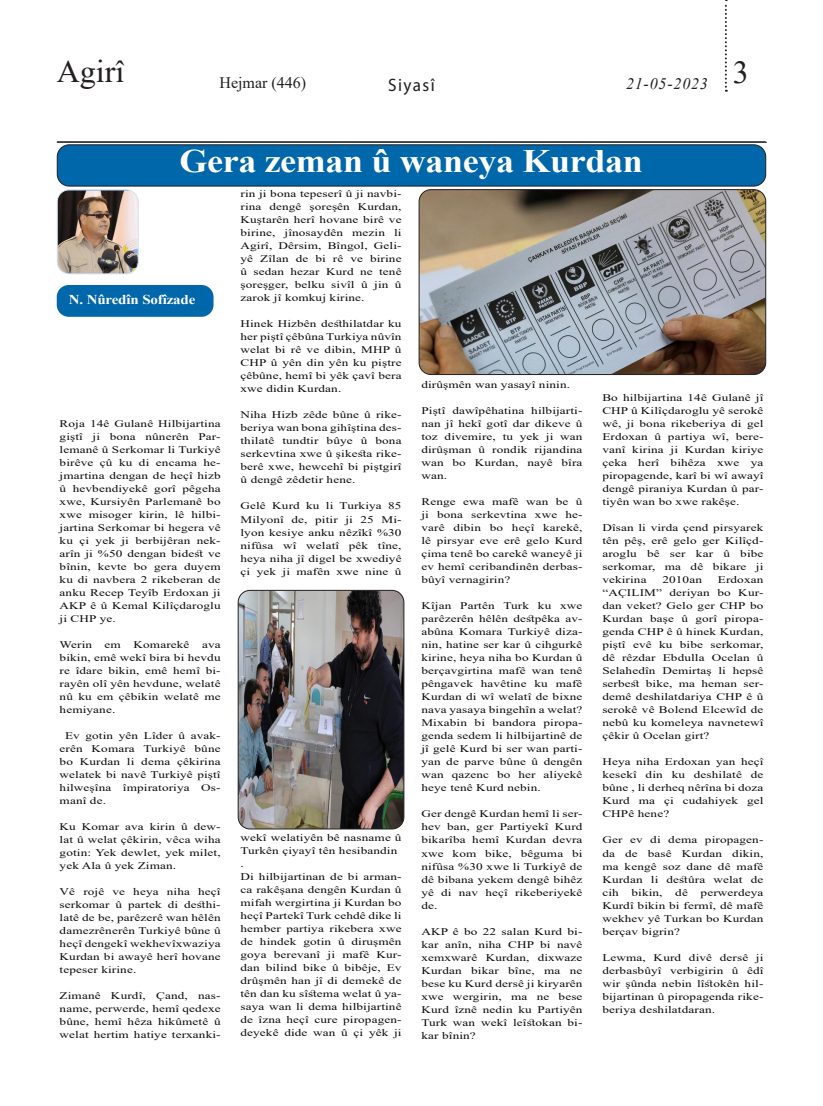
<style>
.page{position:relative;width:823px;height:1106px;background:#fff}
.page>*{position:absolute;margin:0;border:0;box-sizing:border-box;transform-origin:0 0}
.t1{font:700 32.8px "Times New Roman";letter-spacing:-.01em;color:#fff;scale:1.1 1}
.t2{font:32px "Times New Roman";color:#231f20}
.t3{font:18px "Myriad Pro";letter-spacing:.08em;color:#231f20;scale:.95 1}
.t4{font:16px "Times New Roman";color:#231f20}
.t5{font:italic 16px "Times New Roman";letter-spacing:.05em;color:#231f20}
.t6{font:700 13.5px "Times New Roman";letter-spacing:-.01em;color:#fff;scale:1.11 1}
.t7{font:10.1px/13px "Times New Roman";letter-spacing:.01em;color:#0b0b0e;text-align:justify;scale:1.31 1}
</style>
<div class="page">
<svg style="left:724px;top:0;width:2px;height:92px"></svg>
<hr style="left:57px;top:141px;width:708px;height:1px;background:#231f20">
<hr style="left:57px;top:142px;width:709px;height:1px;background:#231f20">
<div style="left:57px;top:145px;width:708px;height:41px;background:#0067aa;border-radius:12px"></div>
<div style="left:57px;top:144px;width:708px;height:43px;border:1px solid #231f20;border-radius:12px"></div>
<div style="left:57px;top:285px;width:156px;height:32px;background:#0067aa;border-radius:12px"></div>
<img style="left:57px;top:191px;width:80px;height:83px">
<div style="left:57px;top:189px;width:82px;height:85px;border:1px solid #d9e7f5;border-radius:12px"></div>
<img style="left:420px;top:190px;width:345px;height:184px">
<div style="left:418px;top:189px;width:347px;height:186px;border:1px solid #231f20;border-radius:12px"></div>
<img style="left:239px;top:590px;width:164px;height:239px">
<div style="left:237px;top:590px;width:167px;height:239px;border:1px solid #231f20;border-radius:12px"></div>
<h2 class="t2" style="left:57px;top:49px;width:69px">Agirî</h2>
<h3 class="t4" style="left:219px;top:71px;width:88px">Hejmar (446)</h3>
<p class="t3" style="left:388px;top:74px;width:50px">Siyasî</p>
<h3 class="t5" style="left:625px;top:72px;width:124px">21-05-2023 <sup>3</sup></h3>
<p class="t1" style="left:179px;top:137px;width:422px">Gera zeman û waneya Kurdan</p>
<p class="t6" style="left:69px;top:290px;width:116px">N. Nûredîn Sofîzade</p>
<p class="t7" style="left:60px;top:417px;width:124px">Roja 14ê Gulanê Hilbijartina giştî ji bona nûnerên Par&shy;lemanê û Serkomar li Turkiyê birêve çû ku di encama he&shy;jmartina dengan de heçî hizb û hevbendiyekê gorî pêgeha xwe, Kursiyên Parlemanê bo xwe misoger kirin, lê hilbi&shy;jartina Serkomar bi hegera vê ku çi yek ji berbijêran nek&shy;arîn ji %50 dengan bidest ve bînin, kevte bo gera duyem ku di navbera 2 rikeberan de anku Recep Teyîb Erdoxan ji AKP ê û Kemal Kilîçdaroglu ji CHP ye.</p>
<p class="t7" style="left:60px;top:638px;width:124px">Werin em Komarekê ava bikin, emê wekî bira bi hevdu re îdare bikin, emê hemî bi&shy;rayên olî yên hevdune, welatê nû ku em çêbikin welatê me hemiyane.</p>
<p class="t7" style="left:60px;top:729px;width:124px;text-indent:5px">Ev gotin yên Lîder û avak&shy;erên Komara Turkiyê bûne bo Kurdan li dema çêkirina welatek bi navê Turkiyê piştî hilweşîna împiratoriya Os&shy;manî de.</p>
<p class="t7" style="left:60px;top:820px;width:124px">Ku Komar ava kirin û dew&shy;lat û welat çêkirin, vêca wiha gotin: Yek dewlet, yek milet, yek Ala û yek Ziman.</p>
<p class="t7" style="left:60px;top:885px;width:124px">Vê rojê ve heya niha heçî serkomar û partek di desthi&shy;latê de be, parêzerê wan hêlên damezrênerên Turkiyê bûne û heçî dengekî wekhevîxwaziya Kurdan bi awayê herî hovane tepeser kirine.</p>
<p class="t7" style="left:60px;top:989px;width:124px">Zimanê Kurdî, Çand, nas&shy;name, perwerde, hemî qedexe bûne, hemî hêza hikûmetê û welat hertim hatiye terxanki-</p>
<p class="t7" style="left:240px;top:187px;width:124px">rin ji bona tepeserî û ji navbi&shy;rina dengê şoreşên Kurdan, Kuştarên herî hovane birê ve birine, jînosaydên mezin li Agirî, Dêrsim, Bîngol, Geli&shy;yê Zîlan de bi rê ve birine û sedan hezar Kurd ne tenê şoreşger, belku sivîl û jin û zarok jî komkuj kirine.</p>
<p class="t7" style="left:240px;top:317px;width:124px">Hinek Hizbên desthilatdar ku her piştî çêbûna Turkiya nûvîn welat bi rê ve dibin, MHP û CHP û yên din yên ku piştre çêbûne, hemî bi yêk çavî bera xwe didin Kurdan.</p>
<p class="t7" style="left:240px;top:408px;width:124px">Niha Hizb zêde bûne û rike&shy;beriya wan bona gihîştina des&shy;thilatê tundtir bûye û bona serkevtina xwe û şikesta rike&shy;berê xwe, hewcehî bi piştgirî û dengê zêdetir hene.</p>
<p class="t7" style="left:240px;top:499px;width:124px">Gelê Kurd ku li Turkiya 85<br>Milyonî de, pitir ji 25 Mi&shy;lyon kesiye anku nêzîkî %30 nifûsa wî welatî pêk tîne, heya niha jî digel be xwediyê çi yek ji mafên xwe nine û</p>
<p class="t7" style="left:240px;top:831px;width:124px">wekî welatiyên bê nasname û<br>Turkên çiyayî tên hesibandin</p>
<p class="t7" style="left:240px;top:857px;width:4px">.</p>
<p class="t7" style="left:240px;top:870px;width:124px">Di hilbijartinan de bi arman&shy;ca rakêşana dengên Kurdan û mifah wergirtina ji Kurdan bo heçî Partekî Turk cehdê dike li hember partiya rikebera xwe de hindek gotin û diruşmên goya berevanî ji mafê Kur&shy;dan bilind bike û bibêje, Ev drûşmên han jî di demekê de tên dan ku sîstema welat û ya&shy;saya wan li dema hilbijartinê de îzna heçî cure piropagen&shy;deyekê dide wan û çi yêk ji</p>
<p class="t7" style="left:421px;top:378px;width:115px">dirûşmên wan yasayî ninin.</p>
<p class="t7" style="left:421px;top:404px;width:124px">Piştî dawîpêhatina hilbijarti&shy;nan jî hekî gotî dar dikeve û toz divemire, tu yek ji wan dirûşman û rondik rijandina wan bo Kurdan, nayê bîra wan.</p>
<p class="t7" style="left:421px;top:495px;width:124px">Renge ewa mafê wan be û ji bona serkevtina xwe he&shy;varê dibin bo heçî karekê, lê pirsyar eve erê gelo Kurd çima tenê bo carekê waneyê ji ev hemî ceribandinên derbas&shy;bûyî vernagirin?</p>
<p class="t7" style="left:421px;top:599px;width:124px">Kîjan Partên Turk ku xwe parêzerên hêlên destpêka av&shy;abûna Komara Turkiyê diza&shy;nin, hatine ser kar û cihgurkê kirine, heya niha bo Kurdan û berçavgirtina mafê wan tenê pêngavek havêtine ku mafê Kurdan di wî welatî de bixne nava yasaya bingehîn a welat?</p>
<p class="t7" style="left:421px;top:716px;width:124px">Mixabin bi bandora piropa&shy;genda sedem li hilbijartinê de jî gelê Kurd bi ser wan parti&shy;yan de parve bûne û dengên wan qazenc bo her aliyekê heye tenê Kurd nebin.</p>
<p class="t7" style="left:421px;top:807px;width:124px">Ger dengê Kurdan hemî li ser&shy;hev ban, ger Partiyekî Kurd bikarîba hemî Kurdan devra xwe kom bike, bêguma bi nifûsa %30 xwe li Turkiyê de dê bibana yekem dengê bihêz yê di nav heçî rikeberiyekê de.</p>
<p class="t7" style="left:421px;top:924px;width:124px">AKP ê bo 22 salan Kurd bi&shy;kar anîn, niha CHP bi navê xemxwarê Kurdan, dixwaze Kurdan bikar bîne, ma ne bese ku Kurd dersê ji kiryarên xwe wergirin, ma ne bese Kurd îznê nedin ku Partiyên Turk wan wekî leîstokan bi&shy;kar bînin?</p>
<p class="t7" style="left:602px;top:391px;width:124px">Bo hilbijartina 14ê Gulanê jî CHP û Kilîçdaroglu yê serokê wê, ji bona rikeberiya di gel Erdoxan û partiya wî, bere&shy;vanî kirina ji Kurdan kiriye çeka herî bihêza xwe ya piropagende, karî bi wî awayî dengê piraniya Kurdan û par&shy;tiyên wan bo xwe rakêşe.</p>
<p class="t7" style="left:602px;top:521px;width:124px">Dîsan li virda çend pirsyarek tên pêş, erê gelo ger Kilîçd&shy;aroglu bê ser kar û bibe serkomar, ma dê bikare ji vekirina</p>
<p class="t7" style="left:602px;top:573px;width:124px;text-indent:115px">Erdoxan “AÇILIM” deriyan bo Kur&shy;dan veket? Gelo ger CHP bo Kurdan başe û gorî piropa&shy;genda CHP ê û hinek Kurdan, piştî evê ku bibe serkomar, dê rêzdar Ebdulla Ocelan û Selahedîn Demirtaş li hepsê serbest bike, ma heman ser&shy;demê deshilatdariya CHP ê û serokê vê Bolend Elcewîd de nebû ku komeleya navnetewî çêkir û Ocelan girt?</p>
<p class="t7" style="left:602px;top:755px;width:124px">Heya niha Erdoxan yan heçî kesekî din ku deshilatê de bûne , li derheq nêrîna bi doza Kurd ma çi cudahiyek gel CHPê hene?</p>
<p class="t7" style="left:602px;top:833px;width:124px">Ger ev di dema piropagen&shy;da de basê Kurdan dikin, ma kengê soz dane dê mafê Kurdan li destûra welat de cih</p>
<p class="t7" style="left:662px;top:573px;width:32px">2010an</p>
<p class="t7" style="left:602px;top:885px;width:124px;text-indent:98px">perwerdeya Kurdî bikin bi fermî, dê mafê wekhev yê Turkan bo Kurdan berçav bigrin?</p>
<p class="t7" style="left:602px;top:950px;width:124px">Lewma, Kurd divê dersê ji derbasbûyî verbigirin û êdî wir şûnda nebin lîstokên hil&shy;bijartinan û piropagenda rike&shy;beriya deshilatdaran.</p>
<p class="t7" style="left:631px;top:885px;width:25px">bikin,</p>
<p class="t7" style="left:675px;top:885px;width:11px">dê</p>
</div>
